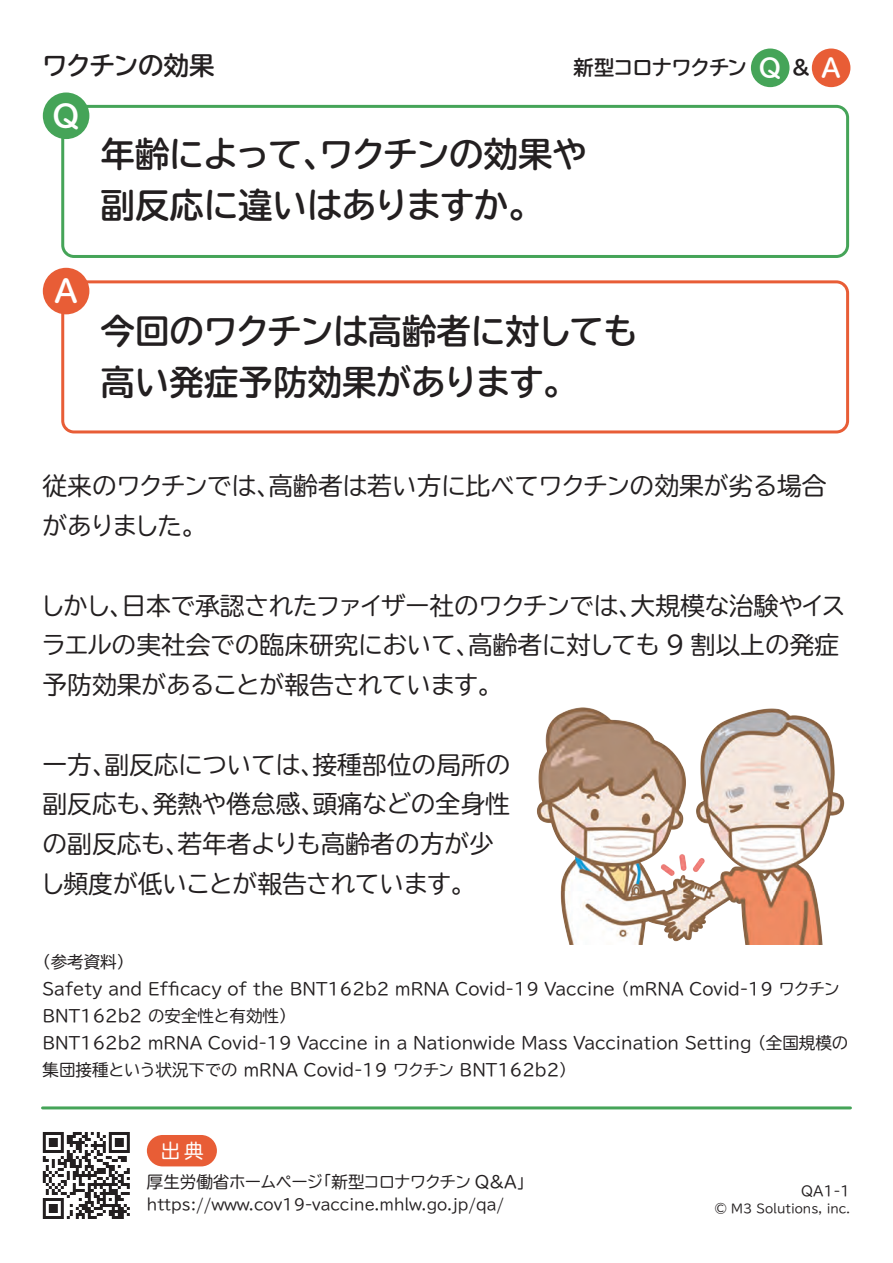
<style>
.page{position:relative;width:893px;height:1263px;background:#fff}
.page>*{position:absolute;margin:0;border:0;box-sizing:border-box;transform-origin:0 0}
.t1{font:700 34.5px/51px "TBUDR Go Std";color:#231f20}
.t2{font:700 29.85px "TBUDR Go Std";color:#fff}
.t3{font:700 25.5px "TBUDR Go Std";letter-spacing:-.045em;color:#231f20}
.t4{font:24.75px/39.8px "TBUDR Go Std";letter-spacing:-.01em;color:#231f20}
.t5{font:700 24.75px "TBUDR Go Std";color:#fff}
.t6{font:700 20.25px "TBUDR Go Std";letter-spacing:-.055em;color:#231f20}
.t7{font:19.5px "TBUDR Go Std";color:#fff}
.t8{font:16.5px/27px "TBUDR Go Std";color:#231f20}
.t9{font:16.5px "TBUDR Go Std";letter-spacing:-.06em;color:#231f20}
.t10{font:15px "TBUDR Go Std";color:#231f20}
.t11{font:13.5px "TBUDR Go Std";color:#231f20}
.t12{font:12px "TBUDR Go Std";color:#231f20}
.s1{font-size:24.75px;color:#fff}
</style>
<div class="page">
<div style="left:751px;top:49px;width:38px;height:38px;background:#45a458;border-radius:50%"></div>
<div style="left:812px;top:49px;width:38px;height:38px;background:#e85d36;border-radius:50%"></div>
<div style="left:147px;top:1135px;width:70px;height:31px;background:#e85d36;border-radius:16px"></div>
<svg style="left:43px;top:1132px;width:87px;height:87px"></svg>
<hr style="left:43px;top:1106px;width:807px;height:3px;background:#45a458">
<svg style="left:61px;top:105px;width:788px;height:153px"></svg>
<svg style="left:61px;top:280px;width:788px;height:153px"></svg>
<div style="left:43px;top:92px;width:46px;height:47px;background:#45a458;border-radius:50%"></div>
<div style="left:43px;top:268px;width:46px;height:46px;background:#e85d36;border-radius:50%"></div>
<img style="left:537px;top:707px;width:308px;height:238px">
<p class="t3" style="left:42px;top:45px;width:174px">ワクチンの効果</p>
<p class="t2" style="left:52px;top:91px;width:29px">Q</p>
<p class="t6" style="left:574px;top:51px;width:209px">新型コロナワクチン <span class="s1">Q</span></p>
<p class="t5" style="left:821px;top:47px;width:21px">A</p>
<p class="t6" style="left:792px;top:51px;width:20px">&amp;</p>
<p class="t2" style="left:54px;top:266px;width:25px">A</p>
<h1 class="t1" style="left:101px;top:129px;width:488px">年齢によって、ワクチンの効果や副反応に違いはありますか。</h1>
<h1 class="t1" style="left:101px;top:306px;width:539px">今回のワクチンは高齢者に対しても高い発症予防効果があります。</h1>
<p class="t4" style="left:43px;top:466px;width:786px">従来のワクチンでは、高齢者は若い方に比べてワクチンの効果が劣る場合がありました。</p>
<p class="t4" style="left:41px;top:585px;width:807px">しかし、日本で承認されたファイザー社のワクチンでは、大規模な治験やイスラエルの実社会での臨床研究において、高齢者に対しても 9 割以上の発症予防効果があることが報告されています。</p>
<p class="t4" style="left:41px;top:744px;width:472px">一方、副反応については、接種部位の局所の副反応も、発熱や倦怠感、頭痛などの全身性の副反応も、若年者よりも高齢者の方が少し頻度が低いことが報告されています。</p>
<p class="t8" style="left:43px;top:948px;width:807px;text-indent:-8px">（参考資料）<br>Safety and Efficacy of the BNT162b2 mRNA Covid-19 Vaccine （mRNA Covid-19 ワクチンBNT162b2 の安全性と有効性）<br>BNT162b2 mRNA Covid-19 Vaccine in a Nationwide Mass Vaccination Setting （全国規模の集団接種という状況下での mRNA Covid-19 ワクチン BNT162b2）</p>
<p class="t7" style="left:161px;top:1135px;width:44px">出典</p>
<p class="t9" style="left:147px;top:1168px;width:388px">厚生労働省ホームページ「新型コロナワクチン Q&amp;A」</p>
<p class="t10" style="left:147px;top:1191px;width:359px">https://www.cov19-vaccine.mhlw.go.jp/qa/</p>
<p class="t11" style="left:801px;top:1180px;width:51px">QA1-1</p>
<p class="t12" style="left:715px;top:1202px;width:137px">© M3 Solutions, inc.</p>
</div>
